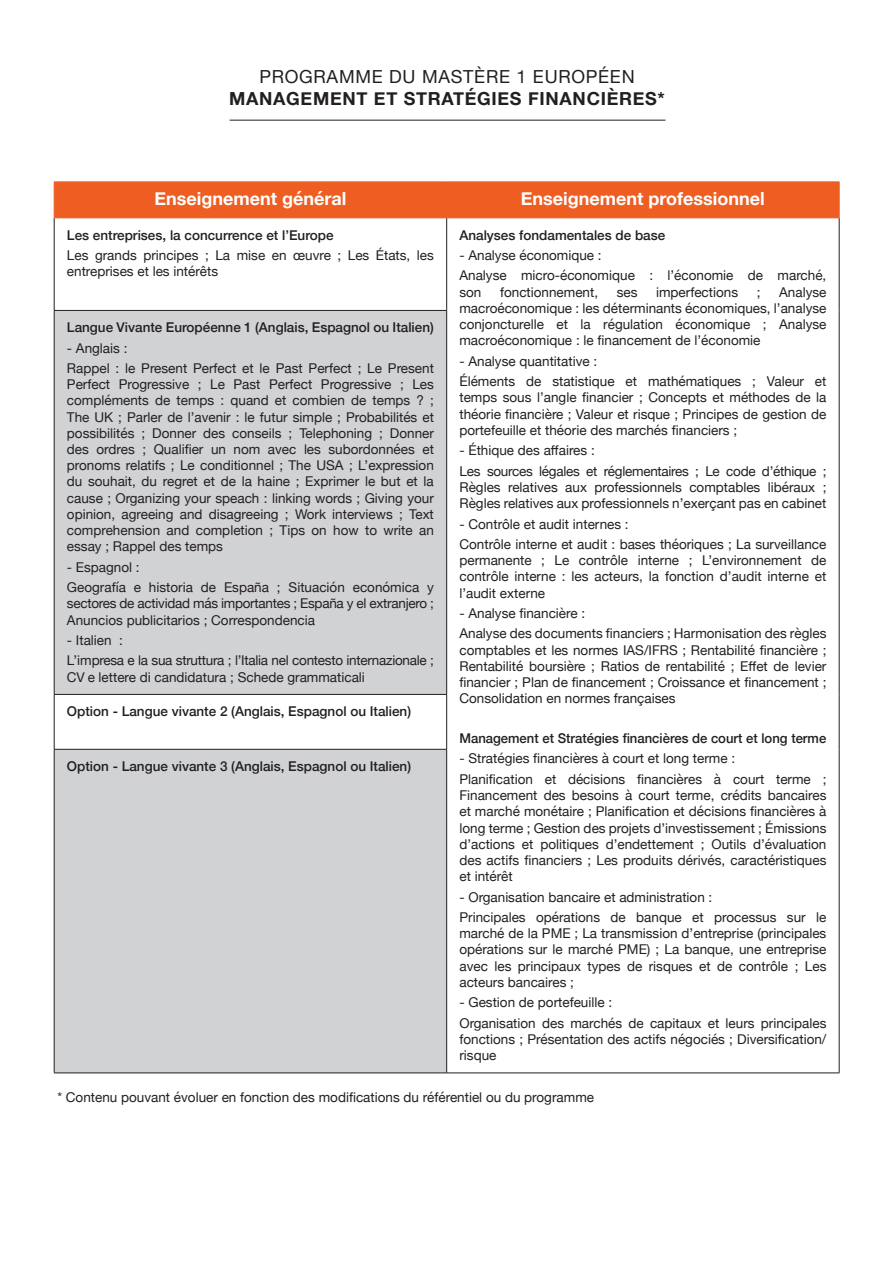
<style>
.page{position:relative;width:893px;height:1263px;background:#fff}
.page>*{position:absolute;margin:0;border:0;box-sizing:border-box;transform-origin:0 0}
.t1{font:700 18px "Helvetica Neue";color:#fff}
.t2{font:700 18px "Helvetica Neue";letter-spacing:.04em;color:#231f20}
.t3{font:18px "Helvetica Neue";letter-spacing:.04em;color:#231f20}
.t4{font:13.5px/16.2px "Helvetica Neue";color:#231f20}
.t5{font:500 13.5px "Helvetica Neue";color:#231f20}
.t6{font:13.5px/20.4px "Helvetica Neue";letter-spacing:-.02em;color:#231f20}
</style>
<div class="page">
<div style="left:55px;top:183px;width:784px;height:35px;background:#ee5d22"></div>
<svg style="left:55px;top:311px;width:391px;height:762px;fill:#d1d2d4"></svg>
<hr style="left:54px;top:218px;width:1px;height:92px;background:#231f20">
<hr style="left:446px;top:218px;width:1px;height:92px;background:#231f20">
<hr style="left:839px;top:218px;width:1px;height:92px;background:#231f20">
<hr style="left:54px;top:310px;width:393px;height:1px;background:#231f20">
<hr style="left:54px;top:311px;width:1px;height:383px;background:#231f20">
<hr style="left:446px;top:311px;width:1px;height:383px;background:#231f20">
<hr style="left:839px;top:310px;width:1px;height:384px;background:#231f20">
<hr style="left:54px;top:694px;width:393px;height:1px;background:#231f20">
<hr style="left:54px;top:695px;width:1px;height:54px;background:#231f20">
<hr style="left:446px;top:695px;width:1px;height:54px;background:#231f20">
<hr style="left:839px;top:694px;width:1px;height:55px;background:#231f20">
<hr style="left:54px;top:749px;width:393px;height:1px;background:#231f20">
<hr style="left:54px;top:749px;width:1px;height:324px;background:#231f20">
<hr style="left:446px;top:749px;width:1px;height:324px;background:#231f20">
<hr style="left:839px;top:749px;width:1px;height:324px;background:#231f20">
<hr style="left:54px;top:1073px;width:393px;height:1px;background:#231f20">
<hr style="left:447px;top:1073px;width:392px;height:1px;background:#231f20">
<hr style="left:54px;top:182px;width:393px;height:1px;background:#ee5d22">
<hr style="left:54px;top:182px;width:1px;height:36px;background:#ee5d22">
<hr style="left:447px;top:182px;width:392px;height:1px;background:#ee5d22">
<hr style="left:446px;top:182px;width:1px;height:36px;background:#ee5d22">
<hr style="left:839px;top:182px;width:1px;height:36px;background:#ee5d22">
<hr style="left:54px;top:218px;width:393px;height:1px;background:#ee5d22">
<hr style="left:447px;top:218px;width:392px;height:1px;background:#ee5d22">
<hr style="left:230px;top:120px;width:435px;height:1px;background:#231f20">
<h1 class="t3" style="left:259px;top:64px;width:377px">PROGRAMME DU MASTÈRE 1 EUROPÉEN</h1>
<h1 class="t2" style="left:229px;top:84px;width:437px">MANAGEMENT ET STRATÉGIES FINANCIÈRES*</h1>
<h1 class="t1" style="left:154px;top:185px;width:193px">Enseignement général</h1>
<h1 class="t1" style="left:521px;top:185px;width:245px">Enseignement professionnel</h1>
<p class="t5" style="left:67px;top:224px;width:268px">Les entreprises, la concurrence et l’Europe</p>
<p class="t4" style="left:67px;top:248px;width:368px">Les grands principes ; La mise en œuvre ; Les États, les entreprises et les intérêts</p>
<p class="t5" style="left:459px;top:224px;width:207px">Analyses fondamentales de base</p>
<p class="t4" style="left:459px;top:246px;width:368px;line-height:20.4px">- Analyse économique :<br>Analyse micro-économique : l’économie de marché,</p>
<p class="t4" style="left:459px;top:284px;width:24px">son</p>
<p class="t4" style="left:500px;top:284px;width:100px">fonctionnement,</p>
<p class="t4" style="left:617px;top:284px;width:22px">ses</p>
<p class="t4" style="left:656px;top:284px;width:84px">imperfections</p>
<p class="t4" style="left:757px;top:284px;width:5px">;</p>
<p class="t4" style="left:459px;top:284px;width:368px;text-align:justify;text-indent:320px">Analyse macroéconomique : les déterminants économiques, l’analyse conjoncturelle et la régulation économique ; Analyse macroéconomique : le financement de l’économie</p>
<p class="t4" style="left:459px;top:351px;width:368px;line-height:20.4px">- Analyse quantitative :<br>Éléments de statistique et mathématiques ; Valeur et</p>
<p class="t4" style="left:459px;top:390px;width:368px;text-align:justify">temps sous l’angle financier ; Concepts et méthodes de la théorie financière ; Valeur et risque ; Principes de gestion de portefeuille et théorie des marchés financiers ;</p>
<p class="t6" style="left:459px;top:441px;width:368px">- Éthique des affaires :<br>Les sources légales et réglementaires ; Le code d’éthique ;</p>
<p class="t4" style="left:459px;top:480px;width:368px">Règles relatives aux professionnels comptables libéraux ;<br>Règles relatives aux professionnels n’exerçant pas en cabinet</p>
<p class="t4" style="left:459px;top:514px;width:368px;line-height:20.4px">- Contrôle et audit internes :<br>Contrôle interne et audit : bases théoriques ; La surveillance</p>
<p class="t4" style="left:459px;top:553px;width:368px;text-align:justify">permanente ; Le contrôle interne ; L’environnement de contrôle interne : les acteurs, la fonction d’audit interne et l’audit externe</p>
<p class="t4" style="left:459px;top:604px;width:368px;line-height:20.4px">- Analyse financière :<br>Analyse des documents financiers ; Harmonisation des règles</p>
<p class="t4" style="left:459px;top:642px;width:368px;text-align:justify">comptables et les normes IAS/IFRS ; Rentabilité financière ; Rentabilité boursière ; Ratios de rentabilité ; Effet de levier financier ; Plan de financement ; Croissance et financement ; Consolidation en normes françaises</p>
<p class="t5" style="left:459px;top:727px;width:368px">Management et Stratégies financières de court et long terme</p>
<p class="t4" style="left:459px;top:749px;width:368px;line-height:20.4px">- Stratégies financières à court et long terme :<br>Planification et décisions financières à court terme ;</p>
<p class="t4" style="left:459px;top:788px;width:368px;text-align:justify">Financement des besoins à court terme, crédits bancaires et marché monétaire ; Planification et décisions financières à long terme ; Gestion des projets d’investissement ; Émissions d’actions et politiques d’endettement ; Outils d’évaluation des actifs financiers ; Les produits dérivés, caractéristiques et intérêt</p>
<p class="t4" style="left:459px;top:887px;width:368px;line-height:20.4px">- Organisation bancaire et administration :<br>Principales opérations de banque et processus sur le</p>
<p class="t4" style="left:459px;top:926px;width:368px;text-align:justify">marché de la PME ; La transmission d’entreprise (principales opérations sur le marché PME) ; La banque, une entreprise avec les principaux types de risques et de contrôle ; Les acteurs bancaires ;</p>
<p class="t4" style="left:459px;top:993px;width:368px;line-height:20.4px">- Gestion de portefeuille :<br>Organisation des marchés de capitaux et leurs principales</p>
<p class="t4" style="left:459px;top:1032px;width:368px">fonctions ; Présentation des actifs négociés ; Diversification/ risque</p>
<p class="t5" style="left:67px;top:316px;width:368px">Langue Vivante Européenne 1 (Anglais, Espagnol ou Italien)</p>
<p class="t4" style="left:67px;top:338px;width:368px;line-height:20.4px">- Anglais :<br>Rappel : le Present Perfect et le Past Perfect ; Le Present</p>
<p class="t4" style="left:67px;top:377px;width:368px;text-align:justify">Perfect Progressive ; Le Past Perfect Progressive ; Les compléments de temps : quand et combien de temps ? ; The UK ; Parler de l’avenir : le futur simple ; Probabilités et possibilités ; Donner des conseils ; Telephoning ; Donner des ordres ; Qualifier un nom avec les subordonnées et pronoms relatifs ; Le conditionnel ; The USA ; L’expression du souhait, du regret et de la haine ; Exprimer le but et la cause ; Organizing your speach : linking words ; Giving your opinion, agreeing and disagreeing ; Work interviews ; Text comprehension and completion ; Tips on how to write an essay ; Rappel des temps</p>
<p class="t4" style="left:67px;top:557px;width:368px;line-height:20.4px">- Espagnol :<br>Geografía e historia de España ; Situación económica y</p>
<p class="t6" style="left:67px;top:596px;width:368px;line-height:16.2px">sectores de actividad más importantes ; España y el extranjero ;<br>Anuncios publicitarios ; Correspondencia</p>
<p class="t6" style="left:67px;top:631px;width:368px">- Italien :<br>L’impresa e la sua struttura ; l’Italia nel contesto internazionale ;</p>
<p class="t4" style="left:67px;top:669px;width:299px">CV e lettere di candidatura ; Schede grammaticali</p>
<p class="t5" style="left:67px;top:700px;width:346px">Option - Langue vivante 2 (Anglais, Espagnol ou Italien)</p>
<p class="t5" style="left:67px;top:755px;width:346px">Option - Langue vivante 3 (Anglais, Espagnol ou Italien)</p>
<p class="t4" style="left:57px;top:1089px;width:538px">* Contenu pouvant évoluer en fonction des modifications du référentiel ou du programme</p>
</div>
